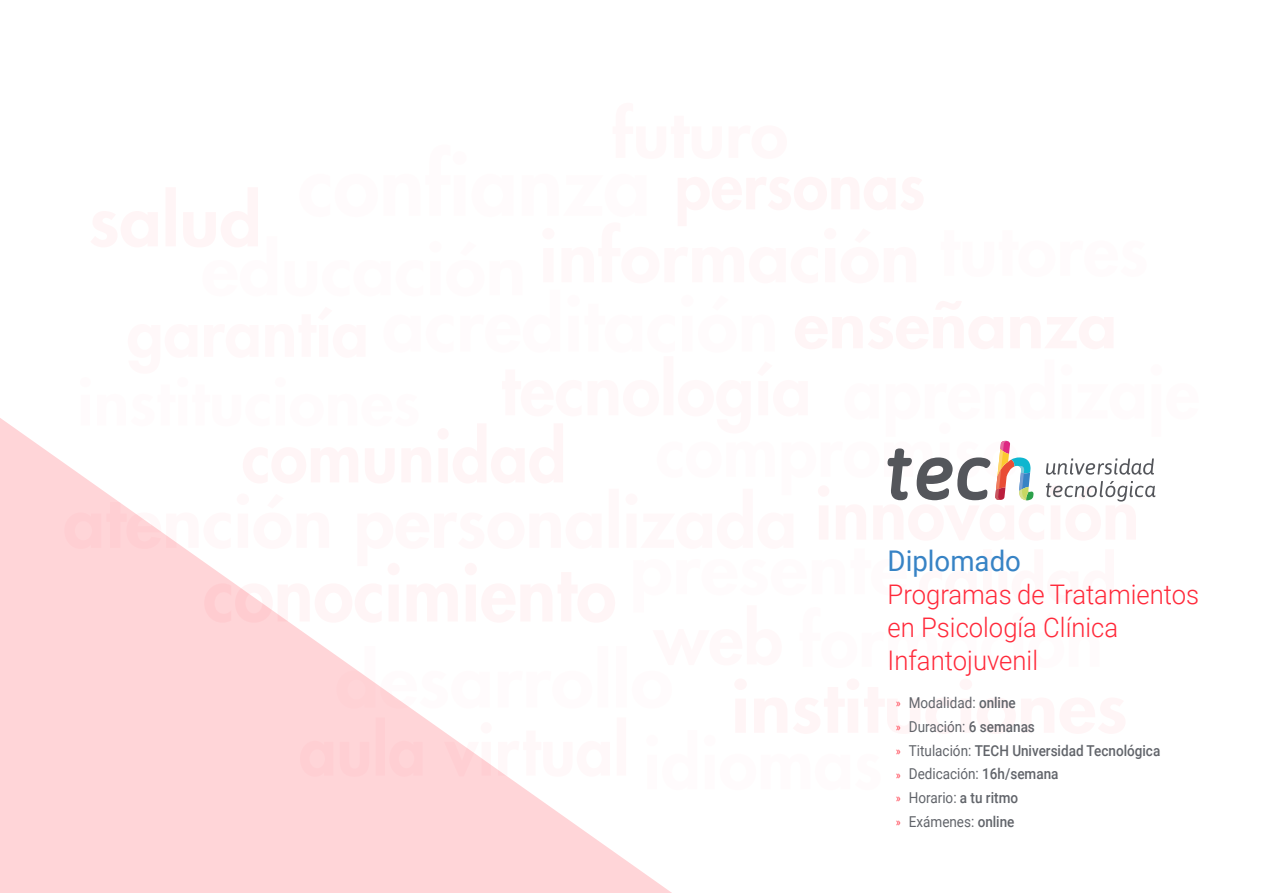
<style>
.page{position:relative;width:1263px;height:893px;background:#fff}
.page>*{position:absolute;margin:0;border:0;box-sizing:border-box;transform-origin:0 0}
.t1{font:28.5px "Roboto";color:#3783c5}
.t2{font:300 27px/33px "Roboto";color:#ff293a;scale:.95 1}
.t3{font:500 15px/23.7px "Roboto";color:#61646a;scale:.9 1}
.s1{font-family:"Myriad Pro";font-weight:400;font-size:12px;color:#ff293a}
.s2{font-weight:400}
</style>
<div class="page">
<svg style="left:0;top:418px;width:672px;height:475px;background:#ffd9db"></svg>
<svg style="left:64px;top:418px;width:1092px;height:372px"></svg>
<h1 class="t1" style="left:887px;top:541px;width:135px">Diplomado</h1>
<h2 class="t2" style="left:887px;top:577px;width:330px">Programas de Tratamientos en Psicología Clínica<br>Infantojuvenil</h2>
<p class="t3" style="left:896px;top:690px;width:295px"><span class="s1">»</span> <span class="s2">Modalidad:</span> online<br><span class="s1">»</span> <span class="s2">Duración:</span> 6 semanas<br><span class="s1">»</span> <span class="s2">Titulación:</span> TECH Universidad Tecnológica <span class="s1">»</span> <span class="s2">Dedicación:</span> 16h/semana<br><span class="s1">»</span> <span class="s2">Horario:</span> a tu ritmo<br><span class="s1">»</span> <span class="s2">Exámenes:</span> online</p>
</div>
